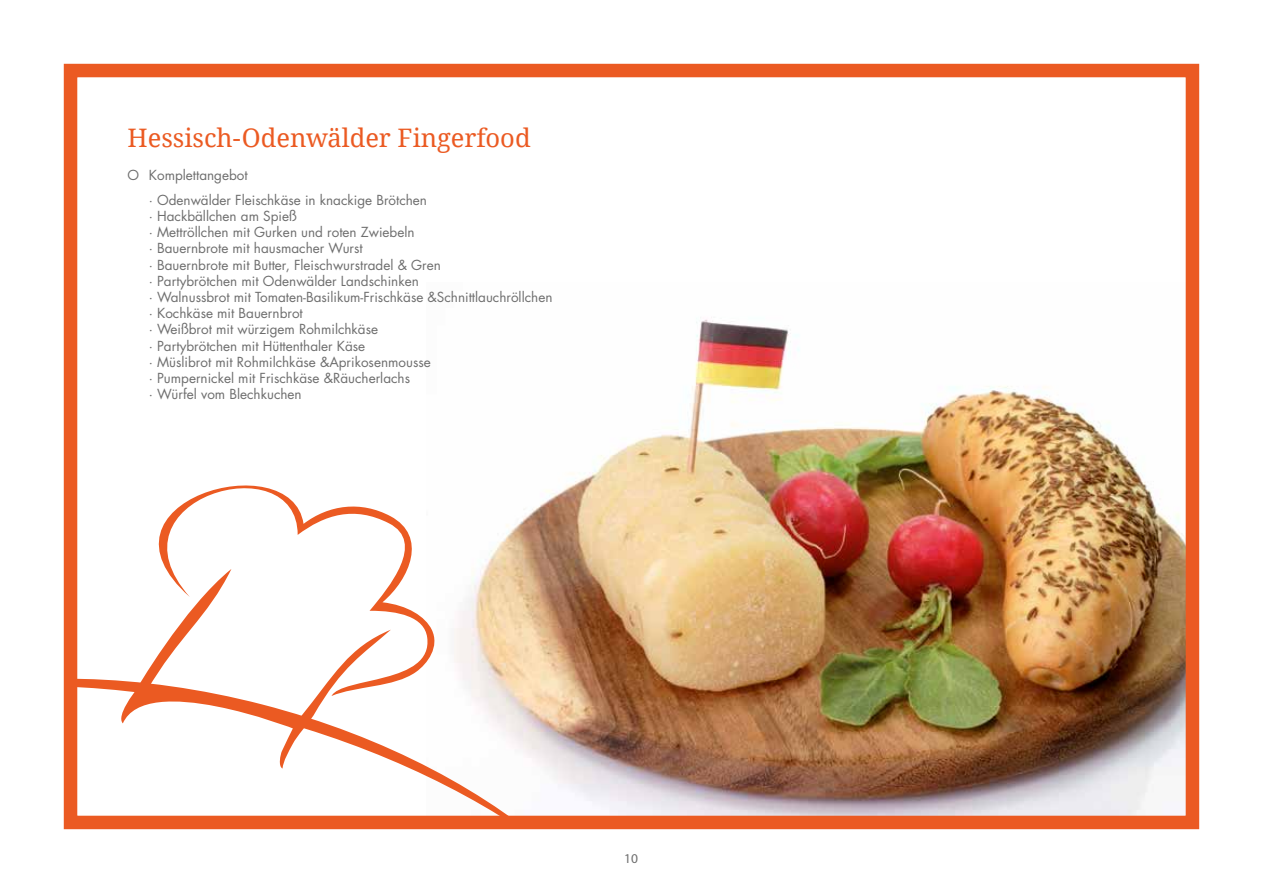
<style>
.page{position:relative;width:1263px;height:893px;background:#fff}
.page>*{position:absolute;margin:0;border:0;box-sizing:border-box;transform-origin:0 0}
.t1{font:25.5px "Droid Serif";color:#eb5a22}
.t2{font:13.5px/16.2px "Futura Std";color:#6e6e6e}
.t3{font:13.5px "Myriad Pro";color:#6e6e6e}
</style>
<div class="page">
<img style="left:454px;top:319px;width:730px;height:495px">
<svg style="left:158px;top:485px;width:277px;height:186px"></svg>
<svg style="left:147px;top:569px;width:244px;height:102px"></svg>
<svg style="left:63px;top:671px;width:501px;height:151px"></svg>
<div style="left:0;top:591px;width:75px;height:188px;background:#fff"></div>
<div style="left:64px;top:64px;width:1135px;height:765px;border:14px solid #eb5a22"></div>
<h1 class="t1" style="left:128px;top:122px;width:405px">Hessisch-Odenwälder Fingerfood</h1>
<p class="t2" style="left:149px;top:162px;width:280px;line-height:25.2px;text-indent:-21px">O Komplettangebot<br>· Odenwälder Fleischkäse in knackige Brötchen</p>
<p class="t2" style="left:149px;top:208px;width:405px">· Hackbällchen am Spieß<br>· Mettröllchen mit Gurken und roten Zwiebeln<br>· Bauernbrote mit hausmacher Wurst<br>· Bauernbrote mit Butter, Fleischwurstradel &amp; Gren<br>· Partybrötchen mit Odenwälder Landschinken<br>· Walnussbrot mit Tomaten-Basilikum-Frischkäse &amp;Schnittlauchröllchen · Kochkäse mit Bauernbrot<br>· Weißbrot mit würzigem Rohmilchkäse<br>· Partybrötchen mit Hüttenthaler Käse<br>· Müslibrot mit Rohmilchkäse &amp;Aprikosenmousse<br>· Pumpernickel mit Frischkäse &amp;Räucherlachs<br>· Würfel vom Blechkuchen</p>
<p class="t3" style="left:624px;top:850px;width:15px">10</p>
</div>
